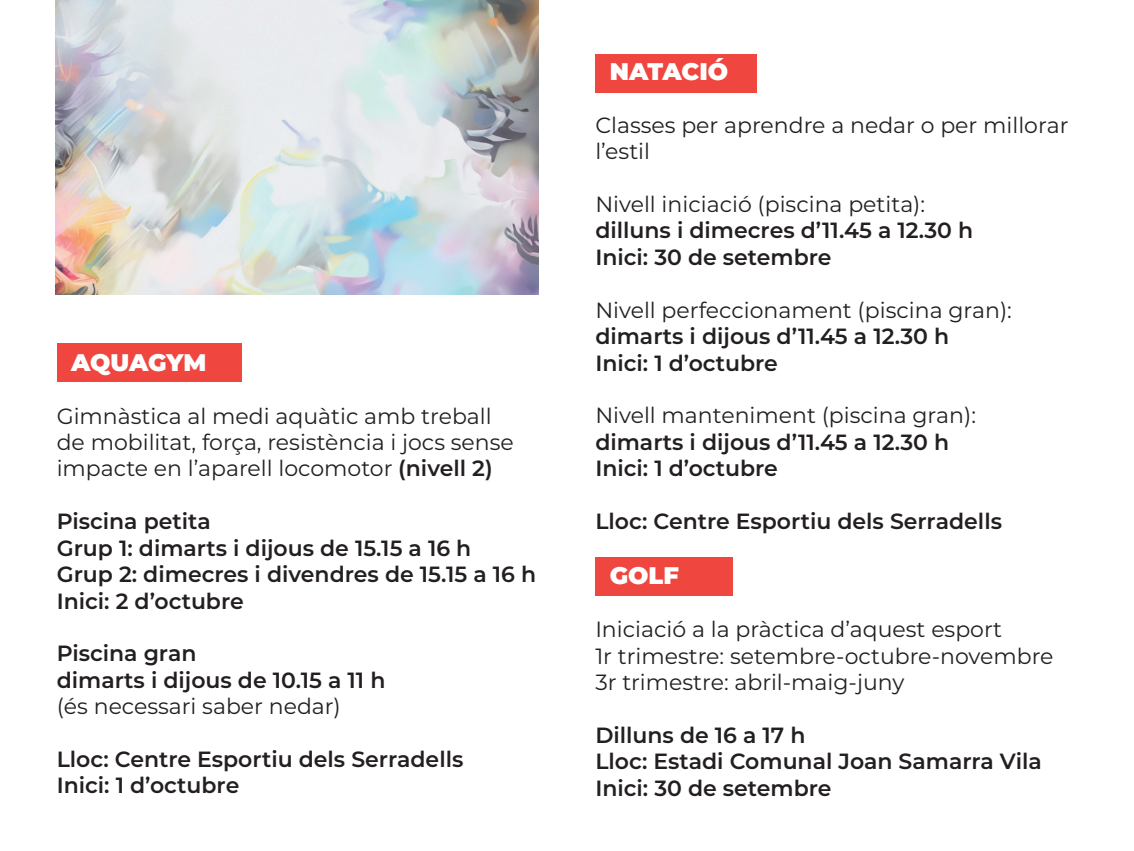
<style>
.page{position:relative;width:1134px;height:851px;background:#fff}
.page>*{position:absolute;margin:0;border:0;box-sizing:border-box;transform-origin:0 0}
.t1{font:900 24px "Montserrat";color:#fff}
.t2{font:600 22px/26.4px "Montserrat";color:#231f20}
.t3{font:22px/26.4px "Montserrat";color:#231f20}
.s1{font-weight:600}
</style>
<div class="page">
<div style="left:57px;top:343px;width:185px;height:38px;background:#ef473f"></div>
<div style="left:595px;top:54px;width:161px;height:38px;background:#ef473f"></div>
<div style="left:595px;top:557px;width:138px;height:38px;background:#ef473f"></div>
<img style="left:56px;top:0;width:483px;height:294px">
<p class="t1" style="left:71px;top:344px;width:137px">AQUAGYM</p>
<p class="t3" style="left:57px;top:401px;width:459px">Gimnàstica al medi aquàtic amb treball de mobilitat, força, resistència i jocs sense impacte en l’aparell locomotor <span class="s1">(nivell 2)</span></p>
<p class="t2" style="left:57px;top:507px;width:481px">Piscina petita<br>Grup 1: dimarts i dijous de 15.15 a 16 h<br>Grup 2: dimecres i divendres de 15.15 a 16 h<br>Inici: 2 d’octubre</p>
<p class="t2" style="left:57px;top:639px;width:330px">Piscina gran<br>dimarts i dijous de 10.15 a 11 h</p>
<p class="t3" style="left:57px;top:692px;width:286px">(és necessari saber nedar)</p>
<p class="t2" style="left:57px;top:744px;width:408px">Lloc: Centre Esportiu dels Serradells<br>Inici: 1 d’octubre</p>
<p class="t1" style="left:610px;top:53px;width:120px">NATACIÓ</p>
<p class="t3" style="left:595px;top:111px;width:475px">Classes per aprendre a nedar o per millorar l’estil</p>
<p class="t3" style="left:595px;top:190px;width:331px">Nivell iniciació (piscina petita):</p>
<p class="t2" style="left:595px;top:216px;width:379px">dilluns i dimecres d’11.45 a 12.30 h<br>Inici: 30 de setembre</p>
<p class="t3" style="left:595px;top:296px;width:418px">Nivell perfeccionament (piscina gran):</p>
<p class="t2" style="left:595px;top:322px;width:355px">dimarts i dijous d’11.45 a 12.30 h<br>Inici: 1 d’octubre</p>
<p class="t3" style="left:595px;top:401px;width:382px">Nivell manteniment (piscina gran):</p>
<p class="t2" style="left:595px;top:428px;width:355px">dimarts i dijous d’11.45 a 12.30 h<br>Inici: 1 d’octubre</p>
<p class="t2" style="left:595px;top:507px;width:408px">Lloc: Centre Esportiu dels Serradells</p>
<p class="t1" style="left:610px;top:557px;width:71px">GOLF</p>
<p class="t3" style="left:595px;top:615px;width:460px">Iniciació a la pràctica d’aquest esport<br>1r trimestre: setembre-octubre-novembre<br>3r trimestre: abril-maig-juny</p>
<p class="t2" style="left:595px;top:720px;width:448px">Dilluns de 16 a 17 h<br>Lloc: Estadi Comunal Joan Samarra Vila<br>Inici: 30 de setembre</p>
</div>
